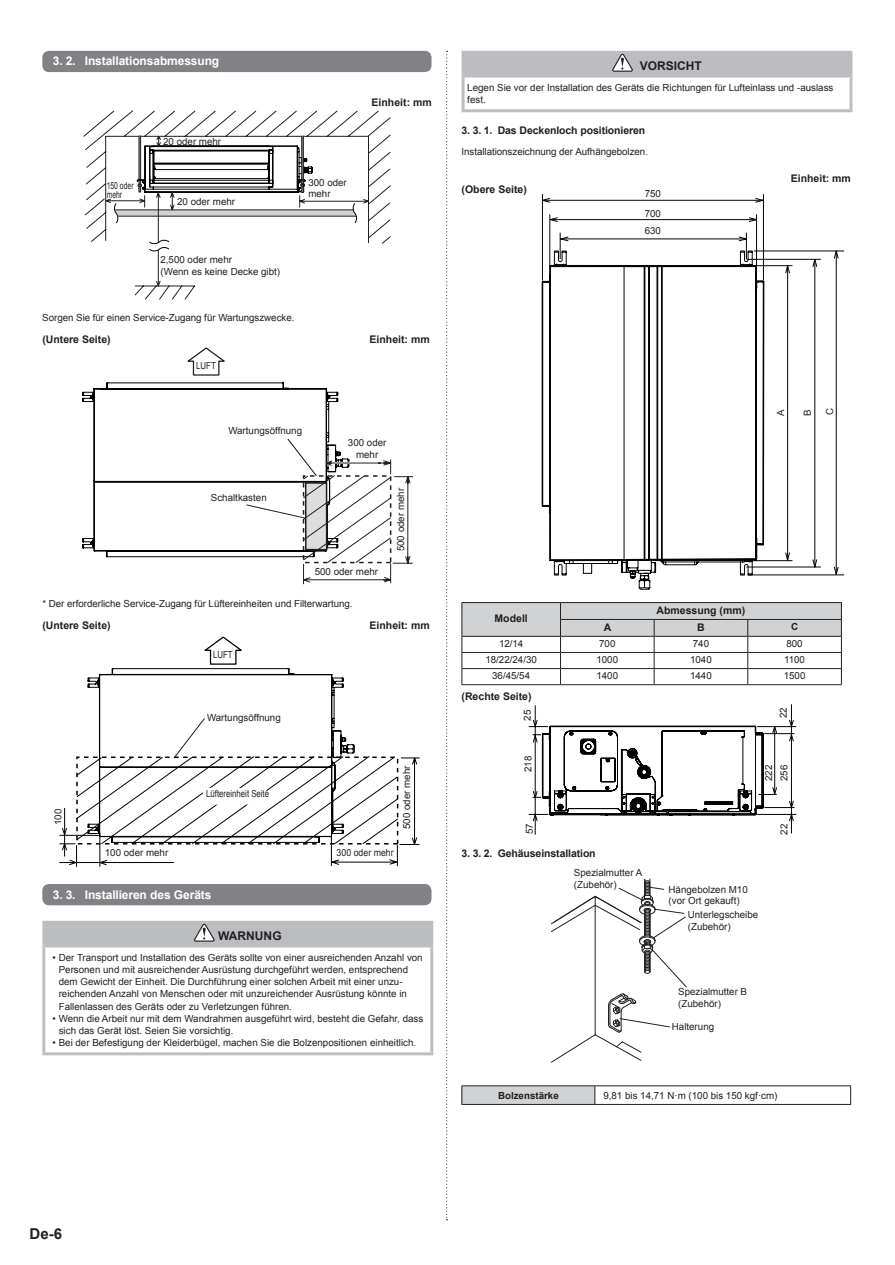
<style>
.page{position:relative;width:895px;height:1265px;background:#fff}
.page>*{position:absolute;margin:0;border:0;box-sizing:border-box;transform-origin:0 0}
.t1{font:700 15px "Arial";color:#231f20}
.t2{font:700 12px "Arial";letter-spacing:-.01em;color:#fff}
.t3{font:700 12px "Arial";color:#231f20}
.t4{font:700 10.5px "Arial";color:#231f20}
.t5{font:9.75px/11.7px "Arial";color:#231f20}
.t6{font:9.75px "Arial";color:#231f20;scale:.8 1}
.t7{font:700 9.75px "Arial";color:#231f20}
.t8{font:9.75px/9px "Arial";color:#231f20;scale:.7 1}
.t9{font:9.75px "Arial";color:#231f20;scale:.9 1}
</style>
<div class="page">
<svg style="left:446px;top:51px;width:1px;height:1169px"></svg>
<div style="left:42px;top:51px;width:389px;height:21px;background:#808285;border-radius:7px"></div>
<svg style="left:83px;top:110px;width:307px;height:189px"></svg>
<svg style="left:105px;top:135px;width:264px;height:152px"></svg>
<svg style="left:82px;top:382px;width:257px;height:175px"></svg>
<svg style="left:245px;top:438px;width:168px;height:146px"></svg>
<svg style="left:187px;top:347px;width:38px;height:29px"></svg>
<svg style="left:88px;top:668px;width:256px;height:50px"></svg>
<svg style="left:204px;top:636px;width:38px;height:29px"></svg>
<svg style="left:59px;top:718px;width:360px;height:149px"></svg>
<div style="left:42px;top:884px;width:389px;height:21px;background:#808285;border-radius:7px"></div>
<div style="left:44px;top:922px;width:387px;height:24px;background:#bcbdc0"></div>
<hr style="left:42px;top:921px;width:391px;height:3px;background:#bcbdc0">
<hr style="left:42px;top:924px;width:3px;height:20px;background:#bcbdc0">
<hr style="left:430px;top:924px;width:3px;height:20px;background:#bcbdc0">
<hr style="left:42px;top:944px;width:391px;height:3px;background:#bcbdc0">
<hr style="left:42px;top:947px;width:3px;height:105px;background:#bcbdc0">
<hr style="left:430px;top:947px;width:3px;height:105px;background:#bcbdc0">
<hr style="left:42px;top:1052px;width:391px;height:3px;background:#bcbdc0">
<svg style="left:194px;top:924px;width:20px;height:18px"></svg>
<div style="left:463px;top:52px;width:387px;height:24px;background:#bcbdc0"></div>
<hr style="left:461px;top:51px;width:391px;height:3px;background:#bcbdc0">
<hr style="left:461px;top:54px;width:3px;height:21px;background:#bcbdc0">
<hr style="left:849px;top:54px;width:3px;height:21px;background:#bcbdc0">
<hr style="left:461px;top:75px;width:391px;height:3px;background:#bcbdc0">
<hr style="left:461px;top:78px;width:3px;height:31px;background:#bcbdc0">
<hr style="left:849px;top:78px;width:3px;height:31px;background:#bcbdc0">
<hr style="left:461px;top:109px;width:391px;height:3px;background:#bcbdc0">
<svg style="left:612px;top:54px;width:20px;height:18px"></svg>
<svg style="left:541px;top:265px;width:17px;height:297px"></svg>
<hr style="left:542px;top:194px;width:1px;height:86px;background:#040503">
<hr style="left:762px;top:194px;width:1px;height:86px;background:#040503">
<hr style="left:747px;top:575px;width:96px;height:1px;background:#040503">
<hr style="left:753px;top:251px;width:90px;height:1px;background:#040503">
<svg style="left:558px;top:198px;width:280px;height:378px"></svg>
<svg style="left:541px;top:198px;width:217px;height:24px"></svg>
<hr style="left:549px;top:215px;width:1px;height:52px;background:#040503">
<div style="left:583px;top:563px;width:8px;height:10px;border:1px solid #040503"></div>
<hr style="left:461px;top:684px;width:99px;height:1px;background:#231f20">
<svg style="left:461px;top:602px;width:380px;height:82px"></svg>
<hr style="left:560px;top:684px;width:94px;height:1px;background:#231f20">
<hr style="left:654px;top:684px;width:93px;height:1px;background:#231f20">
<hr style="left:747px;top:684px;width:94px;height:1px;background:#231f20">
<hr style="left:757px;top:726px;width:39px;height:1px;background:#030303">
<hr style="left:790px;top:704px;width:1px;height:129px;background:#030303">
<hr style="left:757px;top:814px;width:39px;height:1px;background:#030303">
<hr style="left:534px;top:705px;width:1px;height:129px;background:#030303">
<svg style="left:528px;top:719px;width:266px;height:106px"></svg>
<svg style="left:551px;top:879px;width:135px;height:184px"></svg>
<div style="left:461px;top:1086px;width:133px;height:18px;background:#d1d2d4"></div>
<hr style="left:461px;top:1085px;width:133px;height:1px;background:#231f20">
<svg style="left:461px;top:1086px;width:1px;height:18px"></svg>
<hr style="left:594px;top:1085px;width:256px;height:1px;background:#231f20">
<svg style="left:594px;top:1086px;width:1px;height:18px"></svg>
<svg style="left:850px;top:1086px;width:1px;height:18px"></svg>
<hr style="left:461px;top:1104px;width:133px;height:1px;background:#231f20">
<hr style="left:594px;top:1104px;width:256px;height:1px;background:#231f20">
<p class="t2" style="left:53px;top:53px;width:168px">3. 2. Installationsabmessung</p>
<p class="t5" style="left:163px;top:136px;width:59px">20 oder mehr</p>
<p class="t8" style="left:107px;top:181px;width:40px">150 oder mehr</p>
<p class="t5" style="left:308px;top:176px;width:40px">300 oder mehr</p>
<p class="t5" style="left:177px;top:196px;width:59px">20 oder mehr</p>
<p class="t5" style="left:160px;top:254px;width:121px">2,500 oder mehr<br>(Wenn es keine Decke gibt)</p>
<p class="t4" style="left:371px;top:95px;width:62px">Einheit: mm</p>
<p class="t5" style="left:42px;top:312px;width:253px">Sorgen Sie für einen Service-Zugang für Wartungszwecke.</p>
<p class="t4" style="left:42px;top:332px;width:70px">(Untere Seite)</p>
<p class="t4" style="left:369px;top:332px;width:62px">Einheit: mm</p>
<p class="t6" style="left:196px;top:359px;width:26px">LUFT</p>
<p class="t5" style="left:228px;top:425px;width:75px">Wartungsöffnung</p>
<p class="t5" style="left:211px;top:492px;width:57px">Schaltkasten</p>
<p class="t5" style="left:348px;top:436px;width:40px;text-align:center">300 oder mehr</p>
<p class="t5" style="left:314px;top:566px;width:65px">500 oder mehr</p>
<p class="t5" style="left:394px;top:551px;width:65px;rotate:-90deg">500 oder mehr</p>
<p class="t5" style="left:42px;top:598px;width:312px">* Der erforderliche Service-Zugang für Lüftereinheiten und Filterwartung.</p>
<p class="t4" style="left:42px;top:618px;width:70px">(Untere Seite)</p>
<p class="t4" style="left:369px;top:618px;width:62px">Einheit: mm</p>
<p class="t6" style="left:213px;top:648px;width:26px">LUFT</p>
<p class="t5" style="left:207px;top:712px;width:75px">Wartungsöffnung</p>
<p class="t5" style="left:52px;top:825px;width:18px;rotate:-90deg">100</p>
<p class="t5" style="left:105px;top:847px;width:65px">100 oder mehr</p>
<p class="t6" style="left:206px;top:787px;width:80px">Lüftereinheit Seite</p>
<p class="t2" style="left:53px;top:886px;width:160px">3. 3. Installieren des Geräts</p>
<p class="t9" style="left:336px;top:846px;width:65px">300 oder mehr</p>
<p class="t5" style="left:401px;top:829px;width:65px;rotate:-90deg">500 oder mehr</p>
<p class="t3" style="left:218px;top:928px;width:65px">WARNUNG</p>
<p class="t5" style="left:59px;top:951px;width:365px;line-height:12.1px;text-indent:-6px">• Der Transport und Installation des Geräts sollte von einer ausreichenden Anzahl von Personen und mit ausreichender Ausrüstung durchgeführt werden, entsprechend dem Gewicht der Einheit. Die Durchführung einer solchen Arbeit mit einer unzu&shy;reichenden Anzahl von Menschen oder mit unzureichender Ausrüstung könnte in Fallenlassen des Geräts oder zu Verletzungen führen.</p>
<p class="t5" style="left:59px;top:1012px;width:366px;line-height:12.1px;text-indent:-6px">• Wenn die Arbeit nur mit dem Wandrahmen ausgeführt wird, besteht die Gefahr, dass sich das Gerät löst. Seien Sie vorsichtig.</p>
<p class="t5" style="left:52px;top:1037px;width:365px">• Bei der Befestigung der Kleiderbügel, machen Sie die Bolzenpositionen einheitlich.</p>
<p class="t3" style="left:639px;top:58px;width:64px">VORSICHT</p>
<p class="t5" style="left:467px;top:81px;width:367px;line-height:12.1px">Legen Sie vor der Installation des Geräts die Richtungen für Lufteinlass und -auslass fest.</p>
<p class="t4" style="left:461px;top:123px;width:185px">3. 3. 1. Das Deckenloch positionieren</p>
<p class="t5" style="left:461px;top:146px;width:188px">Installationszeichnung der Aufhängebolzen.</p>
<p class="t4" style="left:790px;top:171px;width:62px">Einheit: mm</p>
<p class="t4" style="left:461px;top:182px;width:67px">(Obere Seite)</p>
<p class="t5" style="left:644px;top:184px;width:18px;line-height:19.5px">750<br>700</p>
<p class="t5" style="left:644px;top:225px;width:18px">630</p>
<p class="t4" style="left:494px;top:611px;width:35px">Modell</p>
<p class="t5" style="left:774px;top:416px;width:8px;rotate:-90deg">A</p>
<p class="t5" style="left:801px;top:416px;width:8px;rotate:-90deg">B</p>
<p class="t5" style="left:823px;top:415px;width:9px;rotate:-90deg">C</p>
<p class="t4" style="left:656px;top:603px;width:90px">Abmessung (mm)</p>
<p class="t4" style="left:603px;top:620px;width:9px">A</p>
<p class="t4" style="left:697px;top:620px;width:9px">B</p>
<p class="t7" style="left:790px;top:620px;width:9px">C</p>
<p class="t5" style="left:499px;top:638px;width:26px">12/14</p>
<p class="t5" style="left:599px;top:638px;width:18px">700</p>
<p class="t5" style="left:692px;top:638px;width:18px">740</p>
<p class="t5" style="left:786px;top:638px;width:18px">800</p>
<p class="t5" style="left:485px;top:654px;width:53px">18/22/24/30</p>
<p class="t5" style="left:596px;top:654px;width:23px">1000</p>
<p class="t5" style="left:689px;top:654px;width:23px">1040</p>
<p class="t5" style="left:783px;top:654px;width:22px">1100</p>
<p class="t5" style="left:492px;top:670px;width:39px">36/45/54</p>
<p class="t5" style="left:596px;top:670px;width:23px">1400</p>
<p class="t5" style="left:689px;top:670px;width:23px">1440</p>
<p class="t5" style="left:783px;top:670px;width:23px">1500</p>
<p class="t4" style="left:461px;top:689px;width:72px">(Rechte Seite)</p>
<p class="t5" style="left:521px;top:721px;width:12px;rotate:-90deg">25</p>
<p class="t5" style="left:777px;top:718px;width:12px;rotate:-90deg">22</p>
<p class="t5" style="left:522px;top:772px;width:18px;rotate:-90deg">218</p>
<p class="t5" style="left:761px;top:781px;width:18px;line-height:15.1px;rotate:-90deg">222<br>256</p>
<p class="t5" style="left:523px;top:834px;width:12px;rotate:-90deg">57</p>
<p class="t5" style="left:777px;top:835px;width:12px;rotate:-90deg">22</p>
<p class="t4" style="left:461px;top:846px;width:136px">3. 3. 2. Gehäuseinstallation</p>
<p class="t5" style="left:573px;top:867px;width:70px">Spezialmutter A (Zubehör)</p>
<p class="t5" style="left:668px;top:883px;width:81px">Hängebolzen M10 (vor Ort gekauft)</p>
<p class="t5" style="left:687px;top:909px;width:72px">Unterlegscheibe (Zubehör)</p>
<p class="t5" style="left:678px;top:986px;width:70px">Spezialmutter B (Zubehör)</p>
<p class="t5" style="left:671px;top:1021px;width:44px">Halterung</p>
<p class="t7" style="left:498px;top:1089px;width:62px">Bolzenstärke</p>
<p class="t5" style="left:603px;top:1090px;width:175px">9,81 bis 14,71 N·m (100 bis 150 kgf·cm)</p>
<h1 class="t1" style="left:30px;top:1223px;width:34px">De-6</h1>
</div>
